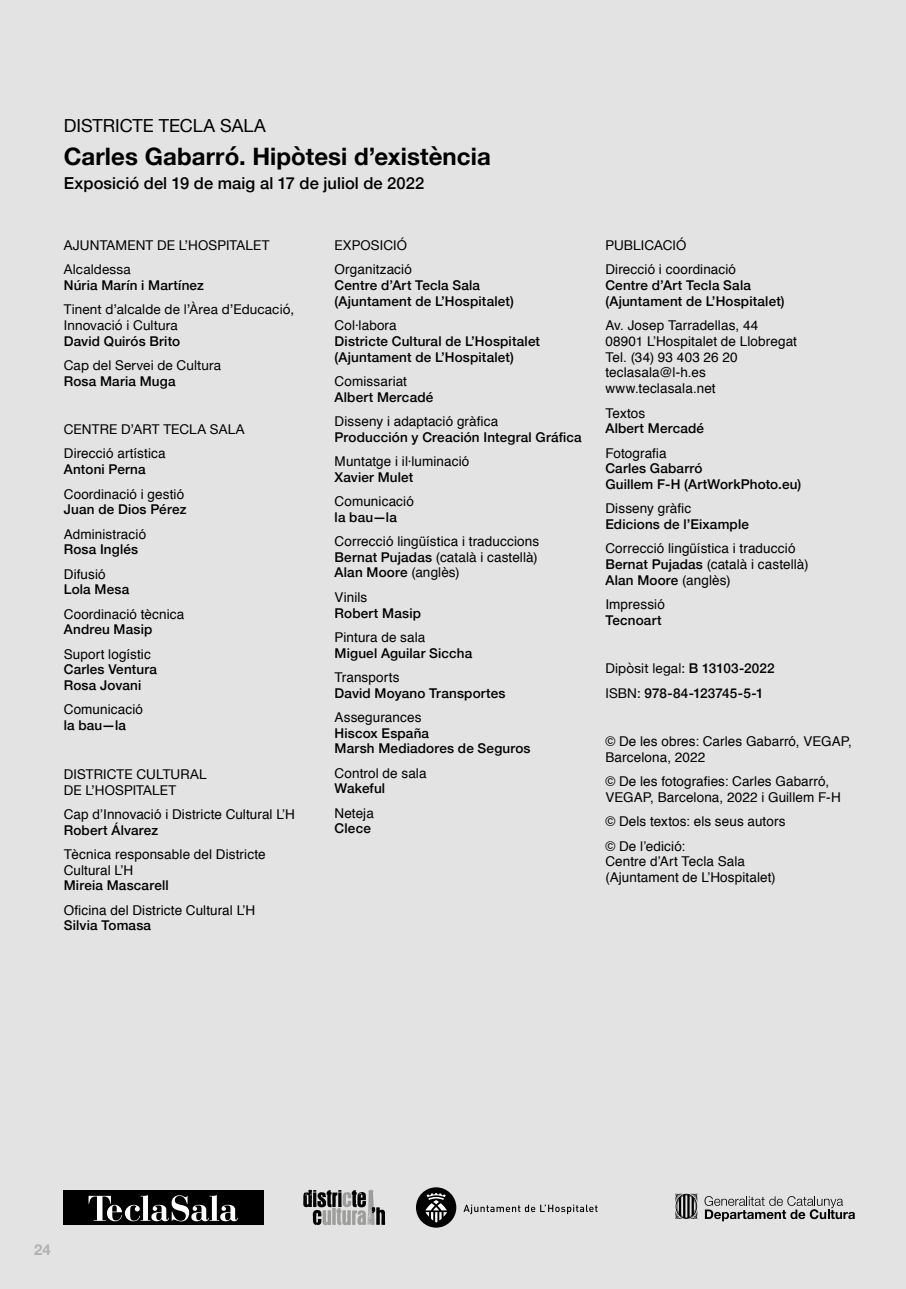
<style>
.page{position:relative;width:906px;height:1289px;background:#fff}
.page>*{position:absolute;margin:0;border:0;box-sizing:border-box;transform-origin:0 0}
.t1{font:700 24px "Helvetica Neue";letter-spacing:.005em;color:#000}
.t2{font:18px "Helvetica Neue";color:#000}
.t3{font:500 16.5px "Helvetica Neue";letter-spacing:.005em;color:#000}
.t4{font:700 15px "Helvetica Neue";color:#b3b2b2}
.t5{font:13.5px/15.8px "Helvetica";letter-spacing:.01em;color:#000}
.t6{font:500 13.5px/15.8px "Helvetica Neue";letter-spacing:.01em;color:#000}
.t7{font:13.5px/15.8px "Helvetica Neue";letter-spacing:.01em;color:#000}
.s1{font-family:"Helvetica Neue";font-weight:500}
.s2{font-family:"Helvetica";font-weight:400}
.s3{font-weight:400}
</style>
<div class="page">
<div style="left:0;top:0;width:906px;height:1288px;background:#e3e3e3"></div>
<svg style="left:704px;top:1196px;width:151px;height:25px"></svg>
<svg style="left:675px;top:1193px;width:22px;height:26px"></svg>
<svg style="left:463px;top:1204px;width:134px;height:10px"></svg>
<div style="left:416px;top:1187px;width:40px;height:40px;background:#000;border-radius:50%"></div>
<svg style="left:425px;top:1193px;width:22px;height:29px"></svg>
<div style="left:64px;top:1189px;width:200px;height:35px;background:#000"></div>
<svg style="left:89px;top:1195px;width:149px;height:26px"></svg>
<svg style="left:303px;top:1189px;width:82px;height:36px"></svg>
<h2 class="t2" style="left:64px;top:113px;width:203px">DISTRICTE TECLA SALA</h2>
<h1 class="t1" style="left:64px;top:138px;width:428px">Carles Gabarró. Hipòtesi d’existència</h1>
<p class="t3" style="left:64px;top:170px;width:362px">Exposició del 19 de maig al 17 de juliol de 2022</p>
<p class="t7" style="left:64px;top:234px;width:207px;line-height:24.3px">AJUNTAMENT DE L’HOSPITALET<br>Alcaldessa</p>
<p class="t6" style="left:64px;top:276px;width:142px">Núria Marín i Martínez</p>
<p class="t7" style="left:64px;top:302px;width:232px">Tinent d’alcalde de l’Àrea d’Educació,<br>Innovació i Cultura</p>
<p class="t6" style="left:64px;top:332px;width:118px">David Quirós Brito</p>
<p class="t7" style="left:64px;top:358px;width:159px">Cap del Servei de Cultura</p>
<p class="t6" style="left:64px;top:372px;width:113px">Rosa Maria Muga</p>
<p class="t7" style="left:64px;top:422px;width:182px">CENTRE D’ART TECLA SALA</p>
<p class="t5" style="left:64px;top:446px;width:103px">Direcció artística</p>
<p class="t6" style="left:64px;top:460px;width:83px">Antoni Perna</p>
<p class="t5" style="left:64px;top:486px;width:122px">Coordinació i gestió</p>
<p class="t6" style="left:64px;top:500px;width:124px">Juan de Dios Pérez</p>
<p class="t5" style="left:64px;top:526px;width:84px">Administració</p>
<p class="t6" style="left:64px;top:540px;width:76px">Rosa Inglés</p>
<p class="t5" style="left:64px;top:566px;width:43px">Difusió</p>
<p class="t6" style="left:64px;top:580px;width:67px">Lola Mesa</p>
<p class="t5" style="left:64px;top:606px;width:122px">Coordinació tècnica</p>
<p class="t6" style="left:64px;top:620px;width:90px">Andreu Masip</p>
<p class="t5" style="left:64px;top:646px;width:89px">Suport logístic</p>
<p class="t6" style="left:64px;top:660px;width:95px">Carles Ventura<br>Rosa Jovani</p>
<p class="t5" style="left:64px;top:702px;width:81px">Comunicació</p>
<p class="t6" style="left:64px;top:716px;width:64px">la bau—la</p>
<p class="t7" style="left:64px;top:766px;width:144px">DISTRICTE CULTURAL<br>DE L’HOSPITALET</p>
<p class="t5" style="left:64px;top:806px;width:233px">Cap d’Innovació i Districte Cultural L’H</p>
<p class="t6" style="left:64px;top:820px;width:96px">Robert Álvarez</p>
<p class="t5" style="left:64px;top:846px;width:203px">Tècnica responsable del Districte<br>Cultural L’H</p>
<p class="t6" style="left:64px;top:876px;width:106px">Mireia Mascarell</p>
<p class="t5" style="left:64px;top:902px;width:193px">Oficina del Districte Cultural L’H</p>
<p class="t6" style="left:64px;top:916px;width:89px">Silvia Tomasa</p>
<p class="t7" style="left:334px;top:238px;width:74px">EXPOSICIÓ</p>
<p class="t5" style="left:334px;top:262px;width:79px">Organització</p>
<p class="t6" style="left:334px;top:276px;width:181px">Centre d’Art Tecla Sala (Ajuntament de L’Hospitalet)</p>
<p class="t5" style="left:334px;top:318px;width:64px">Col·labora</p>
<p class="t6" style="left:334px;top:332px;width:207px">Districte Cultural de L’Hospitalet (Ajuntament de L’Hospitalet)</p>
<p class="t5" style="left:334px;top:373px;width:74px">Comissariat</p>
<p class="t6" style="left:334px;top:388px;width:100px">Albert Mercadé</p>
<p class="t5" style="left:334px;top:413px;width:165px">Disseny i adaptació gràfica</p>
<p class="t6" style="left:334px;top:428px;width:248px">Producción y Creación Integral Gráfica</p>
<p class="t5" style="left:334px;top:453px;width:136px">Muntatge i il·luminació</p>
<p class="t6" style="left:334px;top:468px;width:80px">Xavier Mulet</p>
<p class="t5" style="left:334px;top:493px;width:81px">Comunicació</p>
<p class="t6" style="left:334px;top:508px;width:64px">la bau—la</p>
<p class="t5" style="left:334px;top:533px;width:206px">Correcció lingüística i traduccions<br><span class="s1">Bernat Pujadas</span> (català i castellà)</p>
<p class="t6" style="left:334px;top:563px;width:127px">Alan Moore <span class="s2">(anglès)</span></p>
<p class="t5" style="left:334px;top:589px;width:34px">Vinils</p>
<p class="t6" style="left:334px;top:603px;width:88px">Robert Masip</p>
<p class="t5" style="left:334px;top:629px;width:92px">Pintura de sala</p>
<p class="t6" style="left:334px;top:643px;width:139px">Miguel Aguilar Siccha</p>
<p class="t5" style="left:334px;top:669px;width:66px">Transports</p>
<p class="t6" style="left:334px;top:683px;width:172px">David Moyano Transportes</p>
<p class="t5" style="left:334px;top:709px;width:88px">Assegurances</p>
<p class="t6" style="left:334px;top:723px;width:197px">Hiscox España<br>Marsh Mediadores de Seguros</p>
<p class="t5" style="left:334px;top:765px;width:93px">Control de sala</p>
<p class="t6" style="left:334px;top:779px;width:52px">Wakeful</p>
<p class="t5" style="left:334px;top:805px;width:41px">Neteja</p>
<p class="t6" style="left:334px;top:819px;width:38px">Clece</p>
<p class="t7" style="left:605px;top:238px;width:83px">PUBLICACIÓ</p>
<p class="t5" style="left:605px;top:262px;width:132px">Direcció i coordinació</p>
<p class="t6" style="left:605px;top:276px;width:181px">Centre d’Art Tecla Sala (Ajuntament de L’Hospitalet)</p>
<p class="t5" style="left:605px;top:318px;width:193px">Av. Josep Tarradellas, 44<br>08901 L’Hospitalet de Llobregat<br>Tel. (34) 93 403 26 20 teclasala@l-h.es www.teclasala.net</p>
<p class="t5" style="left:605px;top:405px;width:41px">Textos</p>
<p class="t6" style="left:605px;top:419px;width:100px">Albert Mercadé</p>
<p class="t5" style="left:605px;top:445px;width:63px">Fotografia</p>
<p class="t6" style="left:605px;top:459px;width:197px">Carles Gabarró<br>Guillem F-H (ArtWorkPhoto.eu)</p>
<p class="t5" style="left:605px;top:501px;width:87px">Disseny gràfic</p>
<p class="t6" style="left:605px;top:515px;width:145px">Edicions de l’Eixample</p>
<p class="t5" style="left:605px;top:541px;width:205px">Correcció lingüística i traducció<br><span class="s1">Bernat Pujadas</span> (català i castellà)</p>
<p class="t6" style="left:605px;top:571px;width:127px">Alan Moore <span class="s2">(anglès)</span></p>
<p class="t5" style="left:605px;top:597px;width:61px">Impressió</p>
<p class="t6" style="left:605px;top:611px;width:58px">Tecnoart</p>
<p class="t6" style="left:605px;top:655px;width:171px;line-height:24.3px"><span class="s3">Dipòsit legal:</span> B 13103-2022<br><span class="s3">ISBN:</span> 978-84-123745-5-1</p>
<p class="t5" style="left:605px;top:734px;width:248px">© De les obres: Carles Gabarró, VEGAP,<br>Barcelona, 2022</p>
<p class="t5" style="left:605px;top:774px;width:237px">© De les fotografies: Carles Gabarró,<br>VEGAP, Barcelona, 2022 i Guillem F-H</p>
<p class="t5" style="left:605px;top:809px;width:182px;line-height:24.3px">© Dels textos: els seus autors © De l’edició:</p>
<p class="t5" style="left:605px;top:854px;width:172px">Centre d’Art Tecla Sala (Ajuntament de L’Hospitalet)</p>
<p class="t4" style="left:34px;top:1237px;width:18px">24</p>
</div>
